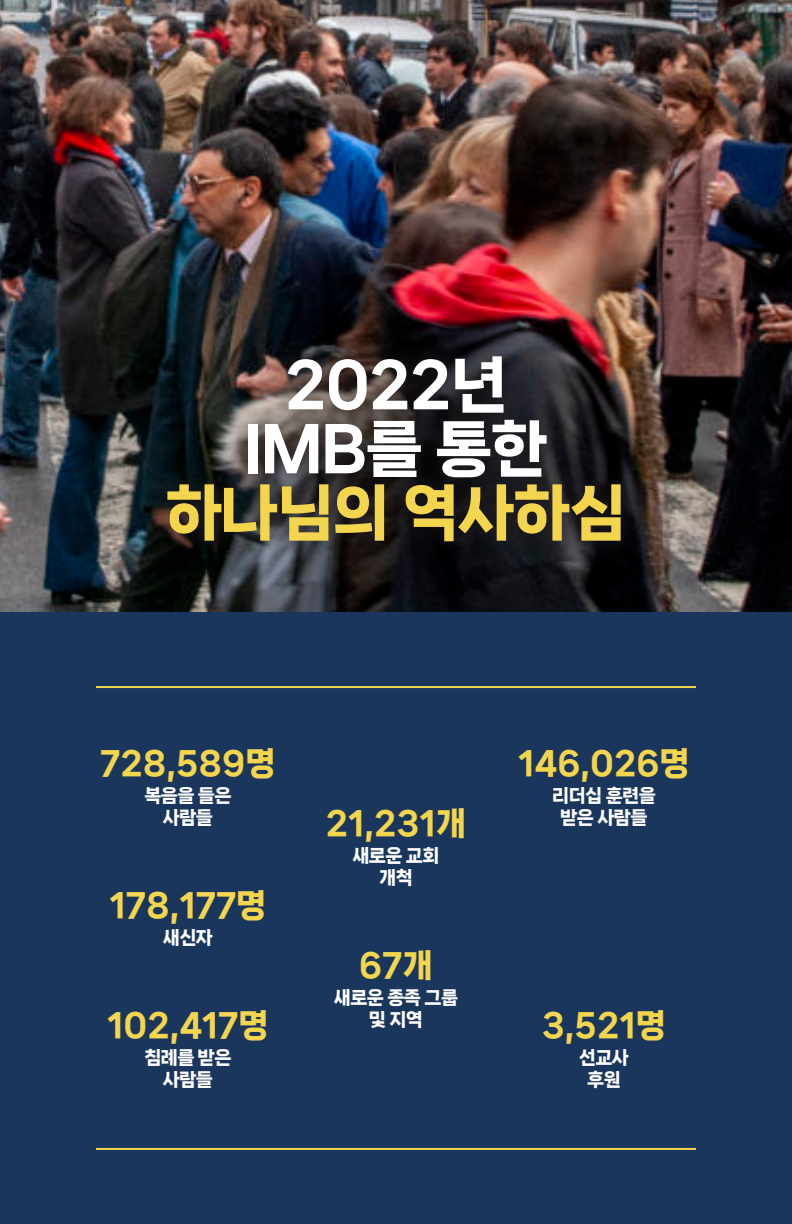
<style>
.page{position:relative;width:792px;height:1224px;background:#fff}
.page>*{position:absolute;margin:0;border:0;box-sizing:border-box;transform-origin:0 0}
.t1{font:60px/64px "Nanum Square Neo TTF e Hv";letter-spacing:-.02em;color:#f3d54e;text-align:center}
.t2{font:60px "Nanum Square Neo TTF e Hv";letter-spacing:-.02em;color:#fff}
.t3{font:32px "Nanum Square Neo TTF e Hv";color:#f3d54e}
.t4{font:18px "Nanum Square Neo TTF e Hv";letter-spacing:-.03em;color:#fff}
.s1{color:#fff}
</style>
<div class="page">
<img style="left:0;top:0;width:792px;height:612px">
<div style="left:0;top:612px;width:792px;height:612px;background:#1b365d"></div>
<svg style="left:147px;top:334px;width:496px;height:229px;background:#292526"></svg>
<hr style="left:96px;top:686px;width:600px;height:2px;background:#f3d54e">
<hr style="left:96px;top:1148px;width:600px;height:2px;background:#f3d54e">
<p class="t2" style="left:285px;top:352px;width:224px">2022년</p>
<p class="t1" style="left:166px;top:419px;width:462px"><span class="s1">IMB를 통한 </span>하나님의 역사하심</p>
<p class="t3" style="left:100px;top:746px;width:177px">728,589명</p>
<p class="t4" style="left:144px;top:786px;width:89px">복음을 들은</p>
<p class="t4" style="left:163px;top:808px;width:52px">사람들</p>
<p class="t3" style="left:109px;top:888px;width:159px">178,177명</p>
<p class="t4" style="left:163px;top:928px;width:52px">새신자</p>
<p class="t3" style="left:107px;top:1008px;width:163px">102,417명</p>
<p class="t4" style="left:144px;top:1048px;width:89px">침례를 받은</p>
<p class="t4" style="left:163px;top:1070px;width:52px">사람들</p>
<p class="t3" style="left:326px;top:806px;width:142px">21,231개</p>
<p class="t4" style="left:352px;top:846px;width:89px">새로운 교회</p>
<p class="t4" style="left:379px;top:868px;width:35px">개척</p>
<p class="t3" style="left:359px;top:948px;width:75px">67개</p>
<p class="t4" style="left:334px;top:988px;width:126px">새로운 종족 그룹</p>
<p class="t4" style="left:369px;top:1010px;width:56px">및 지역</p>
<p class="t3" style="left:518px;top:746px;width:173px">146,026명</p>
<p class="t4" style="left:552px;top:786px;width:105px">리더십 훈련을</p>
<p class="t4" style="left:560px;top:808px;width:89px">받은 사람들</p>
<p class="t3" style="left:542px;top:1008px;width:126px">3,521명</p>
<p class="t4" style="left:579px;top:1048px;width:52px">선교사</p>
<p class="t4" style="left:587px;top:1070px;width:35px">후원</p>
</div>
